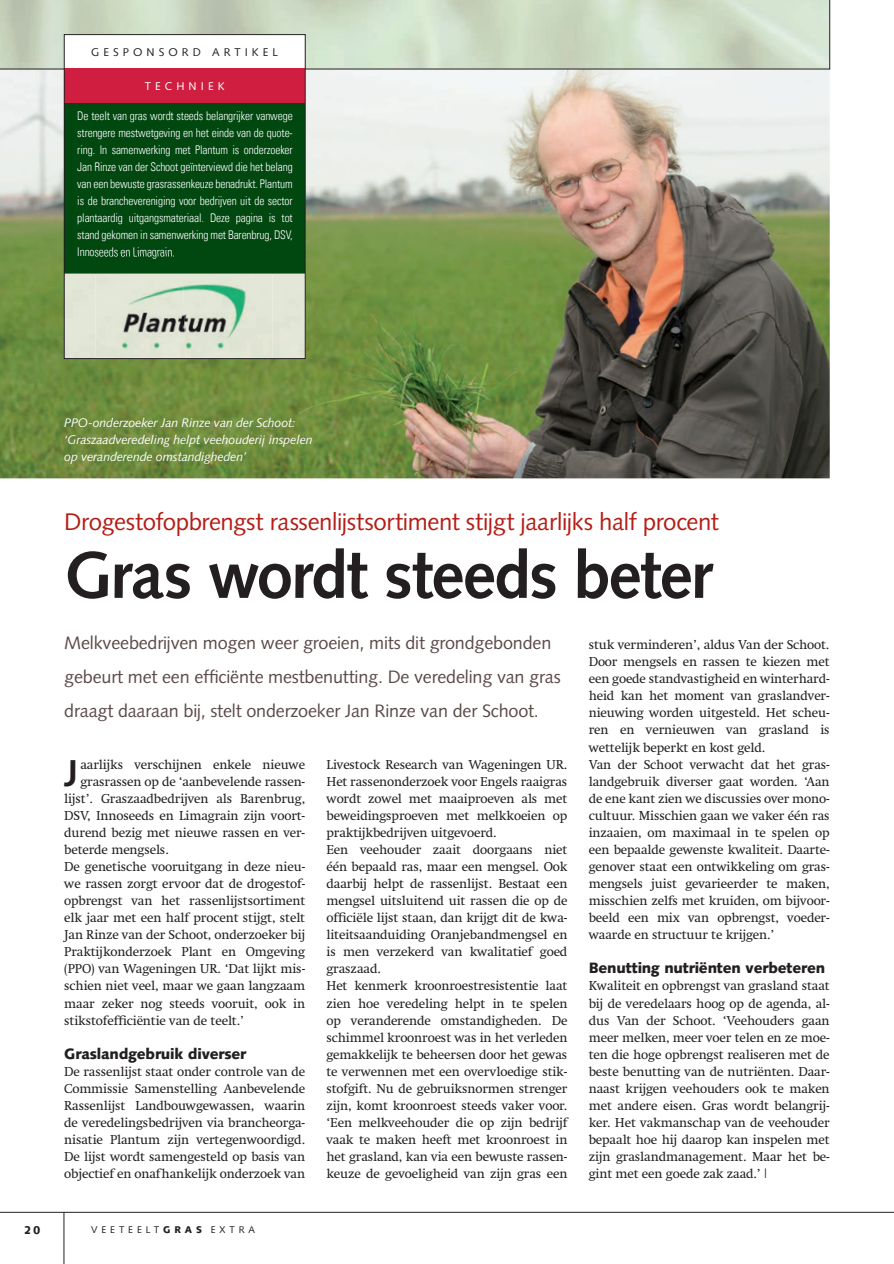
<style>
.page{position:relative;width:894px;height:1264px;background:#fff}
.page>*{position:absolute;margin:0;border:0;box-sizing:border-box;transform-origin:0 0}
.t1{font:700 66px "Syntax LT Pro";letter-spacing:-.03em;color:#231f20}
.t2{font:700 37.35px "Syntax LT Pro";color:#231f20}
.t3{font:24px "Syntax LT Pro";letter-spacing:-.015em;color:#b41d15}
.t4{font:18px/34.2px "Syntax LT Pro";letter-spacing:-.01em;color:#5b4a49}
.t5{font:900 15px "Syntax LT Pro";letter-spacing:-.01em;color:#231f20}
.t6{font:13.2px/17.1px "Swift LT Pro";letter-spacing:-.01em;color:#231f20;text-align:justify}
.t7{font:italic 12.45px/17.1px "Syntax LT Pro";letter-spacing:-.01em;color:#fff}
.t8{font:12px/17.1px "Univers Com 47 Light Cond";letter-spacing:-.01em;color:#fff;text-align:justify;scale:.95 1}
.t9{font:11.25px "Syntax LT Pro";letter-spacing:.36em;color:#231f20}
.t10{font:11.25px "Syntax LT Pro";color:#fff}
.t11{font:900 11.25px "Syntax LT Pro";color:#231f20}
.t12{font:9.75px "Syntax LT Pro";color:#231f20}
.s1{font-weight:900}
.s2{font-family:"Univers LT Pro 45";font-weight:300}
</style>
<div class="page">
<img style="left:0;top:69px;width:830px;height:409px">
<div style="left:64px;top:69px;width:241px;height:205px;background:#004710"></div>
<div style="left:66px;top:274px;width:30px;height:83px;background:#e2e6d7"></div>
<div style="left:273px;top:274px;width:30px;height:83px;background:#e3e7d8"></div>
<svg style="left:0;top:1211px;width:894px;height:53px"></svg>
<hr style="left:64px;top:1212px;width:1px;height:52px;background:#231f20">
<img style="left:96px;top:273px;width:177px;height:1px">
<img style="left:96px;top:274px;width:87px;height:83px">
<img style="left:183px;top:274px;width:90px;height:83px">
<img style="left:96px;top:255px;width:78px;height:4px">
<svg style="left:0;top:0;width:830px;height:69px;background:#ccdac4"></svg>
<div style="left:64px;top:35px;width:241px;height:34px;background:#fff"></div>
<div style="left:64px;top:69px;width:241px;height:34px;background:#cf1e3f"></div>
<div style="left:64px;top:34px;width:241px;height:325px;border:1px solid #231f20"></div>
<p class="t9" style="left:91px;top:45px;width:188px">GESPONSORD ARTIKEL</p>
<p class="t10" style="left:145px;top:79px;width:81px">TECHNIEK</p>
<p class="t8" style="left:77px;top:107px;width:228px">De teelt van gras wordt steeds belangrĳker vanwege strengere mestwetgeving en het einde van de quote&shy;ring. In samenwerking met Plantum is onderzoeker Jan Rinze van der Schoot geïnterviewd die het belang van een bewuste grasrassenkeuze benadrukt. Plantum is de branchevereniging voor bedrĳven uit de sector plantaardig uitgangsmateriaal. Deze pagina is tot stand gekomen in samenwerking met Barenbrug, DSV, Innoseeds en Limagrain.</p>
<p class="t7" style="left:64px;top:414px;width:250px">PPO-onderzoeker Jan Rinze van der Schoot: ‘Graszaadveredeling helpt veehouderĳ inspelen op veranderende omstandigheden’</p>
<p class="t3" style="left:64px;top:507px;width:656px">Drogestofopbrengst rassenlĳstsortiment stĳgt jaarlĳks half procent</p>
<p class="t1" style="left:64px;top:536px;width:650px">Gras wordt steeds beter</p>
<p class="t4" style="left:64px;top:626px;width:498px">Melkveebedrĳven mogen weer groeien, mits dit grondgebonden gebeurt met een efficiënte mestbenutting. De veredeling van gras draagt daaraan bĳ, stelt onderzoeker Jan Rinze van der Schoot .</p>
<p class="t2" style="left:65px;top:751px;width:16px">J</p>
<p class="t6" style="left:80px;top:755px;width:226px">aarlĳks verschĳnen enkele nieuwe</p>
<p class="t6" style="left:326px;top:755px;width:244px;text-align:left">Livestock Research van Wageningen UR.<br>Het rassenonderzoek voor Engels raaigras wordt zowel met maaiproeven als met beweidingsproeven met melkkoeien op praktĳkbedrĳven uitgevoerd.<br>Een veehouder zaait doorgaans niet één bepaald ras, maar een mengsel. Ook daarbĳ helpt de rassenlĳst. Bestaat een mengsel uitsluitend uit rassen die op de officiële lĳst staan, dan krĳgt dit de kwa&shy;liteitsaanduiding Oranjebandmengsel en is men verzekerd van kwalitatief goed graszaad.<br>Het kenmerk kroonroestresistentie laat zien hoe veredeling helpt in te spelen op veranderende omstandigheden. De schimmel kroonroest was in het verleden gemakkelĳk te beheersen door het gewas te verwennen met een overvloedige stik&shy;stofgift. Nu de gebruiksnormen strenger zĳn, komt kroonroest steeds vaker voor. ‘Een melkveehouder die op zĳn bedrĳf vaak te maken heeft met kroonroest in het grasland, kan via een bewuste rassen&shy;keuze de gevoeligheid van zĳn gras een</p>
<p class="t6" style="left:80px;top:772px;width:226px">grasrassen op de ‘aanbevelende rassen-</p>
<p class="t6" style="left:64px;top:790px;width:242px">lĳst’. Graszaadbedrĳven als Barenbrug,</p>
<p class="t6" style="left:64px;top:807px;width:242px">DSV, Innoseeds en Limagrain zĳn voort-</p>
<p class="t6" style="left:64px;top:824px;width:242px">durend bezig met nieuwe rassen en ver-</p>
<p class="t6" style="left:64px;top:841px;width:106px">beterde mengsels.</p>
<p class="t6" style="left:64px;top:858px;width:242px">De genetische vooruitgang in deze nieu-</p>
<p class="t6" style="left:64px;top:875px;width:242px">we rassen zorgt ervoor dat de drogestof-</p>
<p class="t6" style="left:64px;top:892px;width:242px">opbrengst van het rassenlĳstsortiment</p>
<p class="t6" style="left:64px;top:909px;width:242px">elk jaar met een half procent stĳgt, stelt</p>
<p class="t6" style="left:64px;top:926px;width:242px">Jan Rinze van der Schoot, onderzoeker bĳ</p>
<p class="t6" style="left:64px;top:943px;width:242px">Praktĳkonderzoek Plant en Omgeving</p>
<p class="t6" style="left:64px;top:960px;width:242px">(PPO) van Wageningen UR. ‘Dat lĳkt mis-</p>
<p class="t6" style="left:64px;top:977px;width:242px">schien niet veel, maar we gaan langzaam</p>
<p class="t6" style="left:64px;top:994px;width:242px">maar zeker nog steeds vooruit, ook in</p>
<p class="t6" style="left:64px;top:1011px;width:181px">stikstofefficiëntie van de teelt.’</p>
<p class="t5" style="left:64px;top:1044px;width:184px">Graslandgebruik diverser</p>
<p class="t6" style="left:64px;top:1063px;width:242px">De rassenlĳst staat onder controle van de Commissie Samenstelling Aanbevelende Rassenlĳst Landbouwgewassen, waarin de veredelingsbedrĳven via brancheorga&shy;nisatie Plantum zĳn vertegenwoordigd.<br>De lĳst wordt samengesteld op basis van objectief en onafhankelĳk onderzoek van</p>
<p class="t11" style="left:24px;top:1223px;width:18px">20</p>
<p class="t12" style="left:91px;top:1224px;width:166px">VEETEELT<span class="s1">GRAS</span> EXTRA</p>
<p class="t6" style="left:589px;top:636px;width:242px;text-align:left">stuk verminderen’, aldus Van der Schoot.<br>Door mengsels en rassen te kiezen met een goede standvastigheid en winterhard&shy;heid kan het moment van graslandver&shy;nieuwing worden uitgesteld. Het scheu&shy;ren en vernieuwen van grasland is wettelĳk beperkt en kost geld.<br>Van der Schoot verwacht dat het gras&shy;landgebruik diverser gaat worden. ‘Aan de ene kant zien we discussies over mono&shy;cultuur. Misschien gaan we vaker één ras inzaaien, om maximaal in te spelen op een bepaalde gewenste kwaliteit. Daarte&shy;genover staat een ontwikkeling om gras&shy;mengsels juist gevarieerder te maken, misschien zelfs met kruiden, om bĳvoor&shy;beeld een mix van opbrengst, voeder&shy;waarde en structuur te krĳgen.’</p>
<p class="t5" style="left:589px;top:959px;width:238px">Benutting nutriënten verbeteren</p>
<p class="t6" style="left:589px;top:977px;width:242px">Kwaliteit en opbrengst van grasland staat bĳ de veredelaars hoog op de agenda, al&shy;dus Van der Schoot. ‘Veehouders gaan meer melken, meer voer telen en ze moe&shy;ten die hoge opbrengst realiseren met de beste benutting van de nutriënten. Daar&shy;naast krĳgen veehouders ook te maken met andere eisen. Gras wordt belangrĳ&shy;ker. Het vakmanschap van de veehouder bepaalt hoe hĳ daarop kan inspelen met zĳn graslandmanagement. Maar het be&shy;gint met een goede zak zaad.’ <span class="s2">l</span></p>
</div>
